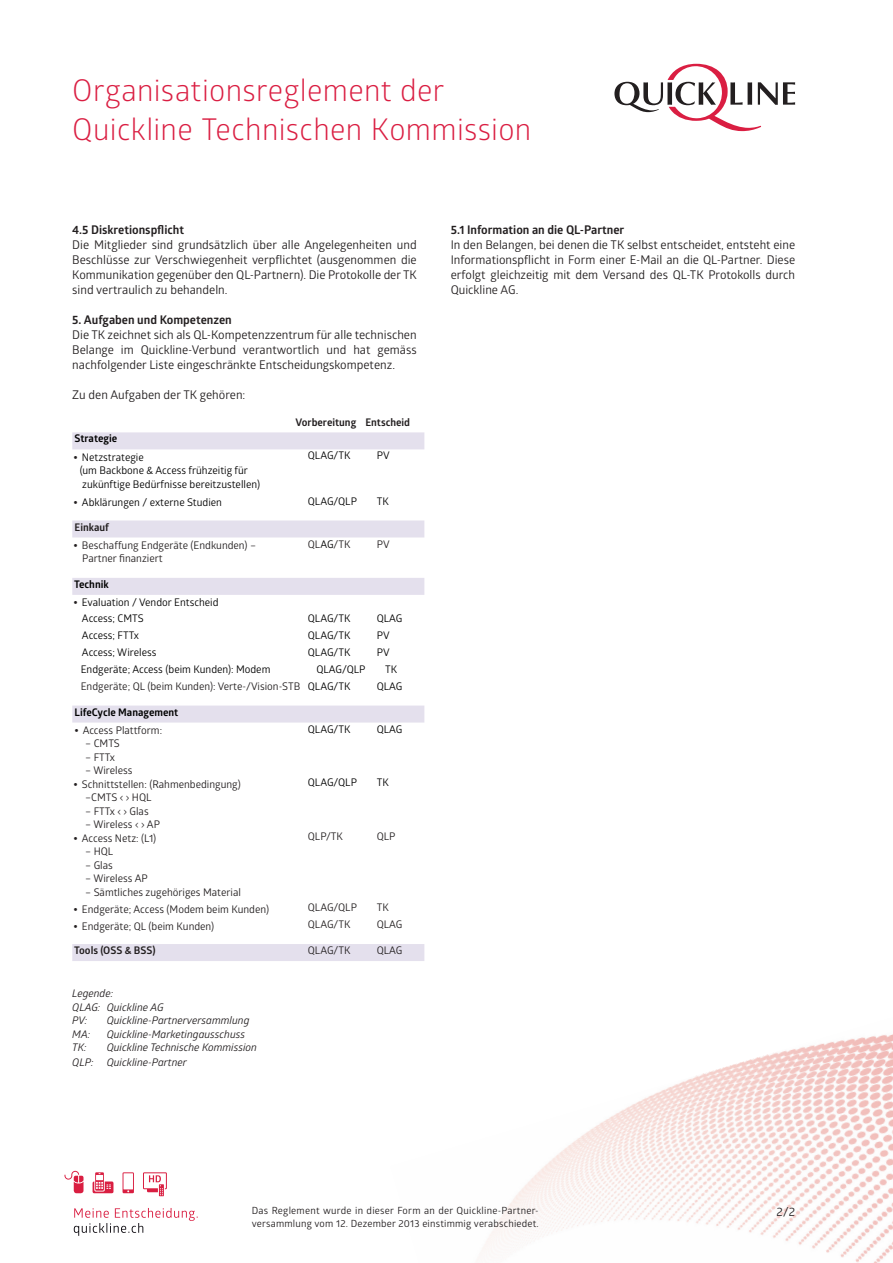
<style>
.page{position:relative;width:893px;height:1263px;background:#fff}
.page>*{position:absolute;margin:0;border:0;box-sizing:border-box;transform-origin:0 0}
.t1{font:30px/39px "Glober";letter-spacing:.015em;color:#da1e42}
.t2{font:12px/15px "Glober";color:#231f20;text-align:justify}
.t3{font:700 12px "Glober";color:#231f20}
.t4{font:10.5px/13.5px "Glober";color:#231f20}
.t5{font:10.5px/13.5px "Glober";color:#000}
.t6{font:italic 10.5px/13.5px "Glober";color:#231f20}
.t7{font:700 10.5px "Glober";color:#231f20}
.t8{font:700 10.5px "Glober";color:#000}
.t9{font:9.9px "Glober";letter-spacing:.02em;color:#231f20}
.s1{font-family:"Eurostile";color:#231f20}
.s2{font-family:"Eurostile"}
.s3{color:#000}
</style>
<div class="page">
<img style="left:482px;top:1034px;width:411px;height:229px">
<svg style="left:72px;top:432px;width:352px;height:529px"></svg>
<svg style="left:614px;top:64px;width:181px;height:67px"></svg>
<svg style="left:74px;top:1208px;width:124px;height:28px"></svg>
<svg style="left:64px;top:1171px;width:20px;height:22px"></svg>
<svg style="left:123px;top:1172px;width:11px;height:21px"></svg>
<svg style="left:93px;top:1172px;width:20px;height:21px"></svg>
<svg style="left:143px;top:1172px;width:24px;height:24px"></svg>
<h1 class="t1" style="left:72px;top:70px;width:461px">Organisationsreglement der<br>Quickline Technischen Kommission</h1>
<p class="t3" style="left:72px;top:222px;width:113px">4.5 Diskretionspflicht</p>
<p class="t2" style="left:72px;top:237px;width:346px">Die Mitglieder sind grundsätzlich über alle Angelegenheiten und Beschlüsse zur Verschwiegenheit verpflichtet (ausgenommen die Kommunikation gegenüber den QL-Partnern). Die Protokolle der TK sind vertraulich zu behandeln.</p>
<p class="t3" style="left:72px;top:312px;width:161px">5. Aufgaben und Kompetenzen</p>
<p class="t2" style="left:72px;top:327px;width:346px">Die TK zeichnet sich als QL-Kompetenzzentrum für alle technischen Belange im Quickline-Verbund verantwortlich und hat gemäss nachfolgender Liste eingeschränkte Entscheidungskompetenz.</p>
<p class="t2" style="left:72px;top:387px;width:175px">Zu den Aufgaben der TK gehören:</p>
<p class="t7" style="left:296px;top:415px;width:116px">Vorbereitung Entscheid</p>
<p class="t8" style="left:75px;top:431px;width:44px">Strategie</p>
<p class="t5" style="left:80px;top:450px;width:182px;text-indent:-7px"><span class="s1">•</span> Netzstrategie<br>(um Backbone &amp; Access frühzeitig für zukünftige Bedürfnisse bereitzustellen)</p>
<p class="t5" style="left:308px;top:448px;width:44px">QLAG/TK</p>
<p class="t5" style="left:377px;top:448px;width:14px">PV</p>
<p class="t5" style="left:72px;top:495px;width:151px"><span class="s1">•</span> Abklärungen / externe Studien</p>
<p class="t5" style="left:308px;top:494px;width:51px">QLAG/QLP</p>
<p class="t5" style="left:377px;top:494px;width:14px">TK</p>
<p class="t7" style="left:75px;top:519px;width:36px">Einkauf</p>
<p class="t4" style="left:82px;top:538px;width:175px;text-indent:-10px"><span class="s2">•</span> Beschaffung Endgeräte (Endkunden) –<br>Partner finanziert</p>
<p class="t4" style="left:308px;top:537px;width:44px">QL<span class="s3">AG</span>/TK</p>
<p class="t4" style="left:377px;top:537px;width:14px">PV</p>
<p class="t8" style="left:74px;top:577px;width:36px">Technik</p>
<p class="t5" style="left:82px;top:594px;width:138px;line-height:15.8px;text-indent:-10px"><span class="s1">•</span> Evaluation / Vendor Entscheid<br>Access; CMTS</p>
<p class="t5" style="left:308px;top:611px;width:44px">QLAG/TK</p>
<p class="t5" style="left:377px;top:611px;width:27px">QLAG</p>
<p class="t5" style="left:82px;top:628px;width:58px">Access; FTTx</p>
<p class="t5" style="left:308px;top:628px;width:44px">QLAG/TK</p>
<p class="t5" style="left:377px;top:628px;width:14px">PV</p>
<p class="t5" style="left:82px;top:645px;width:76px">Access; Wireless</p>
<p class="t5" style="left:308px;top:645px;width:44px">QLAG/TK</p>
<p class="t5" style="left:377px;top:645px;width:14px">PV</p>
<p class="t5" style="left:81px;top:662px;width:191px">Endgeräte; Access (beim Kunden): Modem</p>
<p class="t5" style="left:316px;top:662px;width:51px">QLAG/QLP</p>
<p class="t5" style="left:385px;top:662px;width:14px">TK</p>
<p class="t4" style="left:81px;top:679px;width:271px">Endgeräte; QL (beim Kunden): Verte-/Vision-STB <span class="s3">QLAG/TK</span></p>
<p class="t5" style="left:377px;top:679px;width:27px">QLAG</p>
<p class="t8" style="left:75px;top:704px;width:105px">LifeCycle Management</p>
<p class="t4" style="left:73px;top:723px;width:91px"><span class="s2">•</span> Access Plattform:</p>
<p class="t4" style="left:85px;top:736px;width:36px">– CMTS</p>
<p class="t4" style="left:85px;top:750px;width:31px">– FTTx</p>
<p class="t4" style="left:85px;top:763px;width:49px">– Wireless</p>
<p class="t5" style="left:308px;top:722px;width:44px">QLAG/TK</p>
<p class="t5" style="left:377px;top:722px;width:27px">QLAG</p>
<p class="t4" style="left:85px;top:777px;width:157px;text-indent:-13px"><span class="s2">•</span> Schnittstellen: (Rahmenbedingung) –CMTS ‹ › HQL</p>
<p class="t4" style="left:85px;top:804px;width:65px">– FTTx ‹ › Glas</p>
<p class="t4" style="left:85px;top:817px;width:76px">– Wireless ‹ › AP</p>
<p class="t4" style="left:72px;top:831px;width:85px"><span class="s2">•</span> Access Netz: (L1)</p>
<p class="t4" style="left:85px;top:844px;width:30px">– HQL</p>
<p class="t4" style="left:85px;top:858px;width:29px">– Glas</p>
<p class="t4" style="left:85px;top:871px;width:64px">– Wireless AP</p>
<p class="t4" style="left:85px;top:885px;width:157px">– Sämtliches zugehöriges Material</p>
<p class="t5" style="left:308px;top:775px;width:51px">QLAG/QLP</p>
<p class="t5" style="left:377px;top:775px;width:14px">TK</p>
<p class="t4" style="left:308px;top:829px;width:37px">QLP/TK</p>
<p class="t4" style="left:377px;top:829px;width:20px">QLP</p>
<p class="t4" style="left:72px;top:902px;width:198px"><span class="s2">•</span> Endgeräte; Access (Modem beim Kunden)</p>
<p class="t4" style="left:308px;top:900px;width:51px">QLAG/QLP</p>
<p class="t4" style="left:377px;top:900px;width:14px">TK</p>
<p class="t4" style="left:72px;top:919px;width:143px"><span class="s2">•</span> Endgeräte; QL (beim Kunden)</p>
<p class="t4" style="left:308px;top:917px;width:44px">QLAG/TK</p>
<p class="t4" style="left:377px;top:917px;width:27px">QLAG</p>
<p class="t7" style="left:74px;top:943px;width:83px">Tools (OSS &amp; BSS)</p>
<p class="t4" style="left:308px;top:943px;width:44px">QLAG/TK</p>
<p class="t4" style="left:377px;top:943px;width:27px">QLAG</p>
<p class="t6" style="left:72px;top:986px;width:93px">Legende:<br>QLAG: Quickline AG<br>PV:</p>
<p class="t6" style="left:107px;top:1013px;width:144px">Quickline-Partnerversammlung</p>
<p class="t6" style="left:72px;top:1027px;width:20px">MA:</p>
<p class="t6" style="left:107px;top:1027px;width:140px">Quickline-Marketingausschuss</p>
<p class="t6" style="left:72px;top:1040px;width:16px">TK:</p>
<p class="t6" style="left:107px;top:1040px;width:152px">Quickline Technische Kommission</p>
<p class="t6" style="left:72px;top:1055px;width:23px">QLP:</p>
<p class="t6" style="left:107px;top:1055px;width:82px">Quickline-Partner</p>
<p class="t3" style="left:451px;top:222px;width:175px">5.1 Information an die QL-Partner</p>
<p class="t2" style="left:451px;top:237px;width:346px">In den Belangen, bei denen die TK selbst entscheidet, entsteht eine Informationspflicht in Form einer E-Mail an die QL-Partner. Diese erfolgt gleichzeitig mit dem Versand des QL-TK Protokolls durch Quickline AG.</p>
<p class="t9" style="left:252px;top:1204px;width:289px">Das Reglement wurde in dieser Form an der Quickline-Partner-</p>
<p class="t2" style="left:776px;top:1203px;width:20px">2/2</p>
<p class="t9" style="left:252px;top:1216px;width:289px">versammlung vom 12. Dezember 2013 einstimmig verabschiedet.</p>
</div>
